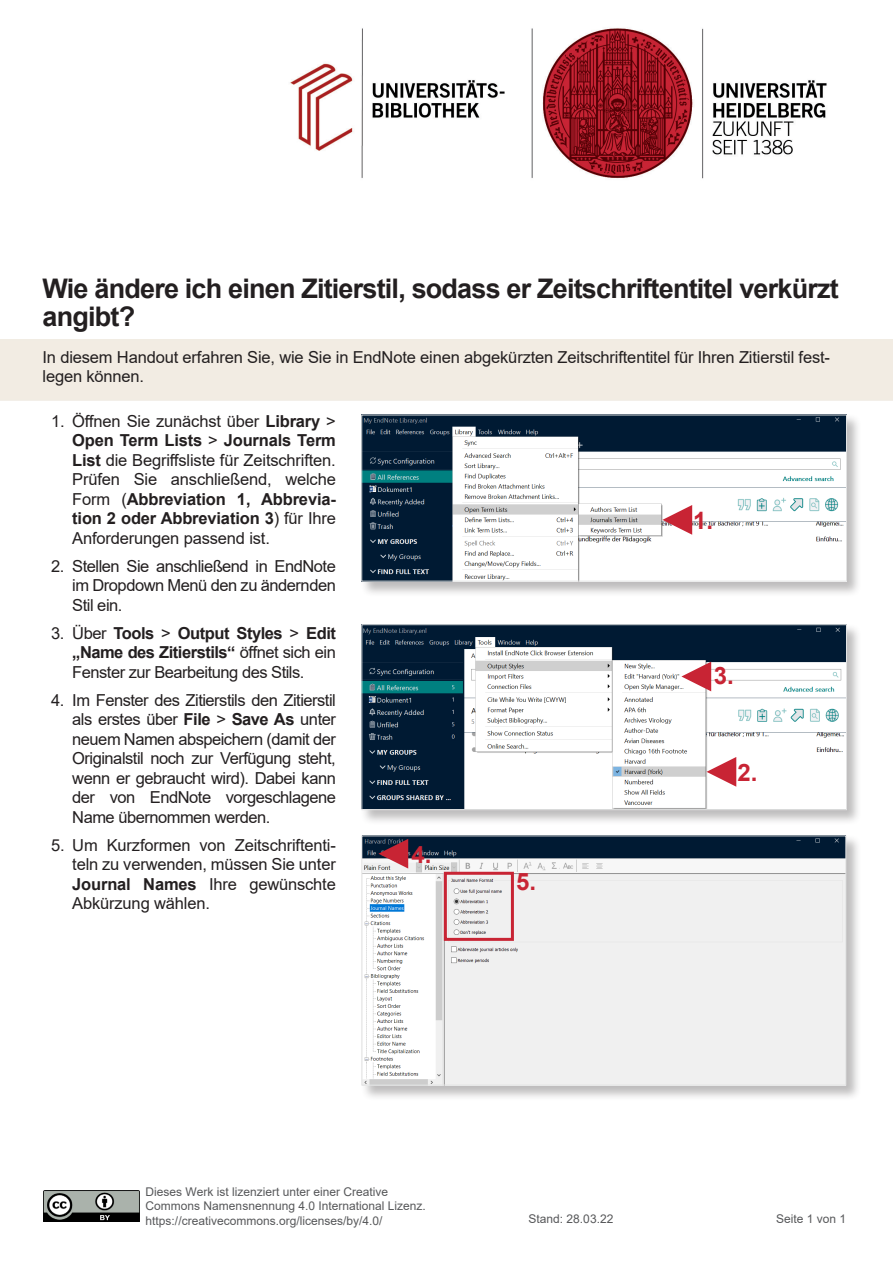
<style>
.page{position:relative;width:893px;height:1263px;background:#fff}
.page>*{position:absolute;margin:0;border:0;box-sizing:border-box;transform-origin:0 0}
.Handout_UB_Überschri{font:700 27px/28.5px "Arial";letter-spacing:-.03em;color:#231f20}
.Handout_UB_Fußzeile{font:700 24px "Arial";color:#c82434}
.Handout_UB_Fließtext{font:16.5px/19.5px "Arial";letter-spacing:-.01em;color:#231f20;text-align:justify}
.Handout_UB_Fußzeile-2{font:12px/14.4px "Arial";color:#57585a}
.s1{font-weight:700}
</style>
<div class="page">
<div style="left:0;top:339px;width:893px;height:62px;background:#f2ece3"></div>
<img style="left:290px;top:28px;width:537px;height:151px">
<div style="left:360px;top:414px;width:502px;height:183px;background:#231f20;opacity:.3"></div>
<img style="left:363px;top:417px;width:482px;height:162px">
<div style="left:361px;top:415px;width:486px;height:166px;border:1px solid #e2e3e3"></div>
<img style="left:44px;top:1190px;width:96px;height:31px">
<svg style="left:662px;top:505px;width:30px;height:30px"></svg>
<div style="left:360px;top:623px;width:502px;height:202px;background:#231f20;opacity:.3"></div>
<img style="left:363px;top:626px;width:482px;height:182px">
<div style="left:361px;top:624px;width:486px;height:186px;border:1px solid #e2e3e3"></div>
<svg style="left:706px;top:757px;width:30px;height:30px"></svg>
<svg style="left:681px;top:662px;width:30px;height:29px"></svg>
<div style="left:360px;top:834px;width:502px;height:267px;background:#231f20;opacity:.3"></div>
<img style="left:363px;top:837px;width:481px;height:246px">
<div style="left:361px;top:835px;width:485px;height:250px;border:1px solid #e2e3e3"></div>
<svg style="left:378px;top:839px;width:30px;height:29px"></svg>
<div style="left:444px;top:872px;width:70px;height:69px;border:3px solid #c82434"></div>
<p class="Handout_UB_Überschri" style="left:43px;top:274px;width:798px">Wie ändere ich einen Zitierstil, sodass er Zeitschriftentitel verkürzt angibt?</p>
<p class="Handout_UB_Fließtext" style="left:43px;top:347px;width:789px">In diesem Handout erfahren Sie, wie Sie in EndNote einen abgekürzten Zeitschriftentitel für Ihren Zitierstil fest&shy;legen können.</p>
<p class="Handout_UB_Fließtext" style="left:72px;top:411px;width:265px;text-indent:-21px">1. Öffnen Sie zunächst über <span class="s1">Library</span> &gt; <span class="s1">Open Term Lists</span> &gt; <span class="s1">Journals Term List</span> die Begriffsliste für Zeitschriften.<br>Prüfen Sie anschließend, welche Form (<span class="s1">Abbreviation 1, Abbrevia&shy;tion 2 oder Abbreviation 3</span>) für Ihre Anforderungen passend ist.</p>
<p class="Handout_UB_Fließtext" style="left:72px;top:556px;width:265px;text-indent:-21px">2. Stellen Sie anschließend in EndNote im Dropdown Menü den zu ändernden Stil ein.</p>
<p class="Handout_UB_Fließtext" style="left:72px;top:623px;width:265px;text-indent:-21px">3. Über <span class="s1">Tools</span> &gt; <span class="s1">Output Styles</span> &gt; <span class="s1">Edit „Name des Zitierstils“</span> öffnet sich ein Fenster zur Bearbeitung des Stils.</p>
<p class="Handout_UB_Fließtext" style="left:72px;top:690px;width:265px;text-indent:-21px">4. Im Fenster des Zitierstils den Zitierstil als erstes über <span class="s1">File</span> &gt; <span class="s1">Save As</span> unter neuem Namen abspeichern (damit der Originalstil noch zur Verfügung steht, wenn er gebraucht wird). Dabei kann der von EndNote vorgeschlagene Name übernommen werden.</p>
<p class="Handout_UB_Fließtext" style="left:72px;top:835px;width:265px;text-indent:-21px">5. Um Kurzformen von Zeitschriftenti&shy;teln zu verwenden, müssen Sie unter <span class="s1">Journal Names</span> Ihre gewünschte Abkürzung wählen.</p>
<p class="Handout_UB_Fußzeile" style="left:693px;top:503px;width:22px">1.</p>
<p class="Handout_UB_Fußzeile" style="left:714px;top:659px;width:22px">3.</p>
<p class="Handout_UB_Fußzeile" style="left:737px;top:755px;width:22px">2.</p>
<p class="Handout_UB_Fußzeile" style="left:411px;top:837px;width:22px">4.</p>
<p class="Handout_UB_Fußzeile" style="left:516px;top:865px;width:22px">5.</p>
<p class="Handout_UB_Fußzeile-2" style="left:146px;top:1184px;width:282px">Dieses Werk ist lizenziert unter einer Creative<br>Commons Namensnennung 4.0 International Lizenz. https://creativecommons.org/licenses/by/4.0/</p>
<p class="Handout_UB_Fußzeile-2" style="left:529px;top:1211px;width:86px">Stand: 28.03.22</p>
<p class="Handout_UB_Fußzeile-2" style="left:776px;top:1211px;width:72px">Seite 1 von 1</p>
</div>
